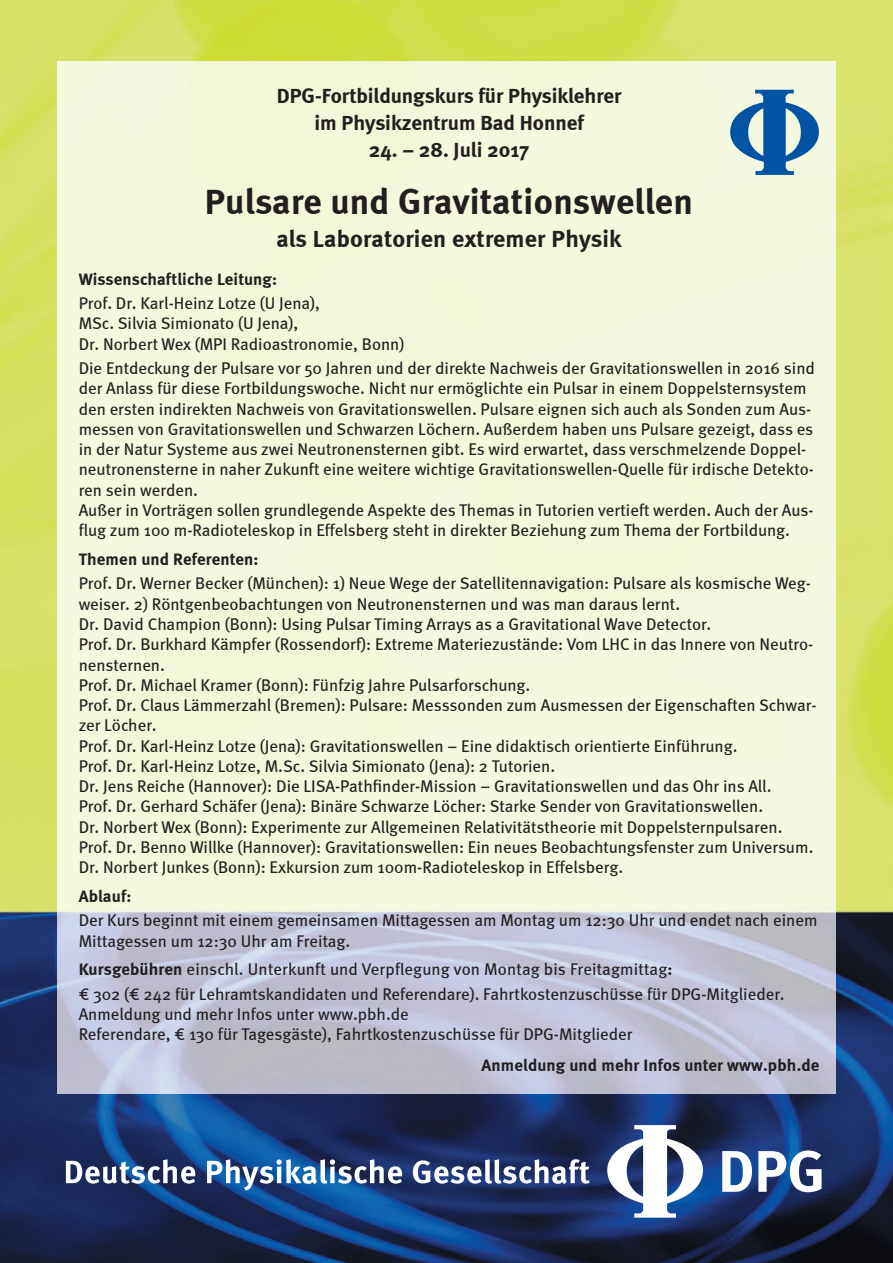
<style>
.page{position:relative;width:893px;height:1263px;background:#fff}
.page>*{position:absolute;margin:0;border:0;box-sizing:border-box;transform-origin:0 0}
.t1{font:118.05px "DP Glogofont";color:#0154a3}
.t2{font:700 36px "Meta";letter-spacing:.005em;color:#231f20}
.t3{font:700 24px "Meta";letter-spacing:.01em;color:#231f20}
.t4{font:700 21px/27px "Meta";color:#231f20;text-align:center}
.t5{font:16.95px/20.2px "Meta";color:#231f20}
.t6{font:700 16.95px "Meta";letter-spacing:.01em;color:#231f20}
.s1{font-weight:700}
</style>
<div class="page">
<img style="left:0;top:0;width:893px;height:105px">
<img style="left:0;top:105px;width:104px;height:1158px">
<img style="left:789px;top:105px;width:104px;height:1158px">
<img style="left:104px;top:1093px;width:685px;height:170px">
<img style="left:57px;top:62px;width:779px;height:1031px">
<svg style="left:66px;top:1159px;width:523px;height:31px"></svg>
<svg style="left:722px;top:1150px;width:100px;height:42px"></svg>
<svg style="left:607px;top:1125px;width:96px;height:92px"></svg>
<p class="t4" style="left:277px;top:82px;width:346px">DPG-Fortbildungskurs für Physiklehrer im Physikzentrum Bad Honnef</p>
<p class="t4" style="left:369px;top:136px;width:162px">24. – 28. Juli 2017</p>
<h2 class="t2" style="left:205px;top:180px;width:490px">Pulsare und Gravitationswellen</h2>
<h3 class="t3" style="left:276px;top:225px;width:347px">als Laboratorien extremer Physik</h3>
<p class="t6" style="left:79px;top:269px;width:200px">Wissenschaftliche Leitung:</p>
<p class="t5" style="left:79px;top:293px;width:327px">Prof. Dr. Karl-Heinz Lotze (U Jena),<br>MSc. Silvia Simionato (U Jena),<br>Dr. Norbert Wex (MPI Radioastronomie, Bonn)</p>
<p class="t5" style="left:79px;top:358px;width:738px">Die Entdeckung der Pulsare vor 50 Jahren und der direkte Nachweis der Gravitationswellen in 2016 sind der Anlass für diese Fortbildungswoche. Nicht nur ermöglichte ein Pulsar in einem Doppelsternsystem den ersten indirekten Nachweis von Gravitationswellen. Pulsare eignen sich auch als Sonden zum Aus&shy;messen von Gravitationswellen und Schwarzen Löchern. Außerdem haben uns Pulsare gezeigt, dass es in der Natur Systeme aus zwei Neutronensternen gibt. Es wird erwartet, dass verschmelzende Doppel&shy;neutronensterne in naher Zukunft eine weitere wichtige Gravitationswellen-Quelle für irdische Detekto&shy;ren sein werden.<br>Außer in Vorträgen sollen grundlegende Aspekte des Themas in Tutorien vertieft werden. Auch der Aus&shy;flug zum 100 m-Radioteleskop in Effelsberg steht in direkter Beziehung zum Thema der Fortbildung.</p>
<p class="t6" style="left:79px;top:549px;width:181px">Themen und Referenten:</p>
<p class="t5" style="left:79px;top:573px;width:739px">Prof. Dr. Werner Becker (München): 1) Neue Wege der Satellitennavigation: Pulsare als kosmische Weg&shy;weiser. 2) Röntgenbeobachtungen von Neutronensternen und was man daraus lernt.<br>Dr. David Champion (Bonn): Using Pulsar Timing Arrays as a Gravitational Wave Detector.<br>Prof. Dr. Burkhard Kämpfer (Rossendorf): Extreme Materiezustände: Vom LHC in das Innere von Neutro&shy;nensternen.<br>Prof. Dr. Michael Kramer (Bonn): Fünfzig Jahre Pulsarforschung.<br>Prof. Dr. Claus Lämmerzahl (Bremen): Pulsare: Messsonden zum Ausmessen der Eigenschaften Schwar&shy;zer Löcher.<br>Prof. Dr. Karl-Heinz Lotze (Jena): Gravitationswellen – Eine didaktisch orientierte Einführung.<br>Prof. Dr. Karl-Heinz Lotze, M.Sc. Silvia Simionato (Jena): 2 Tutorien.<br>Dr. Jens Reiche (Hannover): Die LISA-Pathfinder-Mission – Gravitationswellen und das Ohr ins All.<br>Prof. Dr. Gerhard Schäfer (Jena): Binäre Schwarze Löcher: Starke Sender von Gravitationswellen.<br>Dr. Norbert Wex (Bonn): Experimente zur Allgemeinen Relativitätstheorie mit Doppelsternpulsaren.<br>Prof. Dr. Benno Willke (Hannover): Gravitationswellen: Ein neues Beobachtungsfenster zum Universum.<br>Dr. Norbert Junkes (Bonn): Exkursion zum 100m-Radioteleskop in Effelsberg.</p>
<p class="t6" style="left:79px;top:886px;width:54px">Ablauf:</p>
<p class="t5" style="left:79px;top:910px;width:740px">Der Kurs beginnt mit einem gemeinsamen Mittagessen am Montag um 12:30 Uhr und endet nach einem<br>Mittagessen um 12:30 Uhr am Freitag.</p>
<p class="t5" style="left:79px;top:957px;width:707px;line-height:24.5px"><span class="s1">Kursgebühren</span> einschl. Unterkunft und Verpflegung von Montag bis Freitagmittag<span class="s1">:<br></span>€ 302 (€ 242 für Lehramtskandidaten und Referendare). Fahrtkostenzuschüsse für DPG-Mitglieder.</p>
<p class="t5" style="left:79px;top:1004px;width:555px">Anmeldung und mehr Infos unter www.pbh.de<br>Referendare, € 130 für Tagesgäste), Fahrtkostenzuschüsse für DPG-Mitglieder</p>
<p class="t6" style="left:481px;top:1055px;width:339px">Anmeldung und mehr Infos unter www.pbh.de</p>
<h1 class="t1" style="left:718px;top:65px;width:110px">1</h1>
</div>
